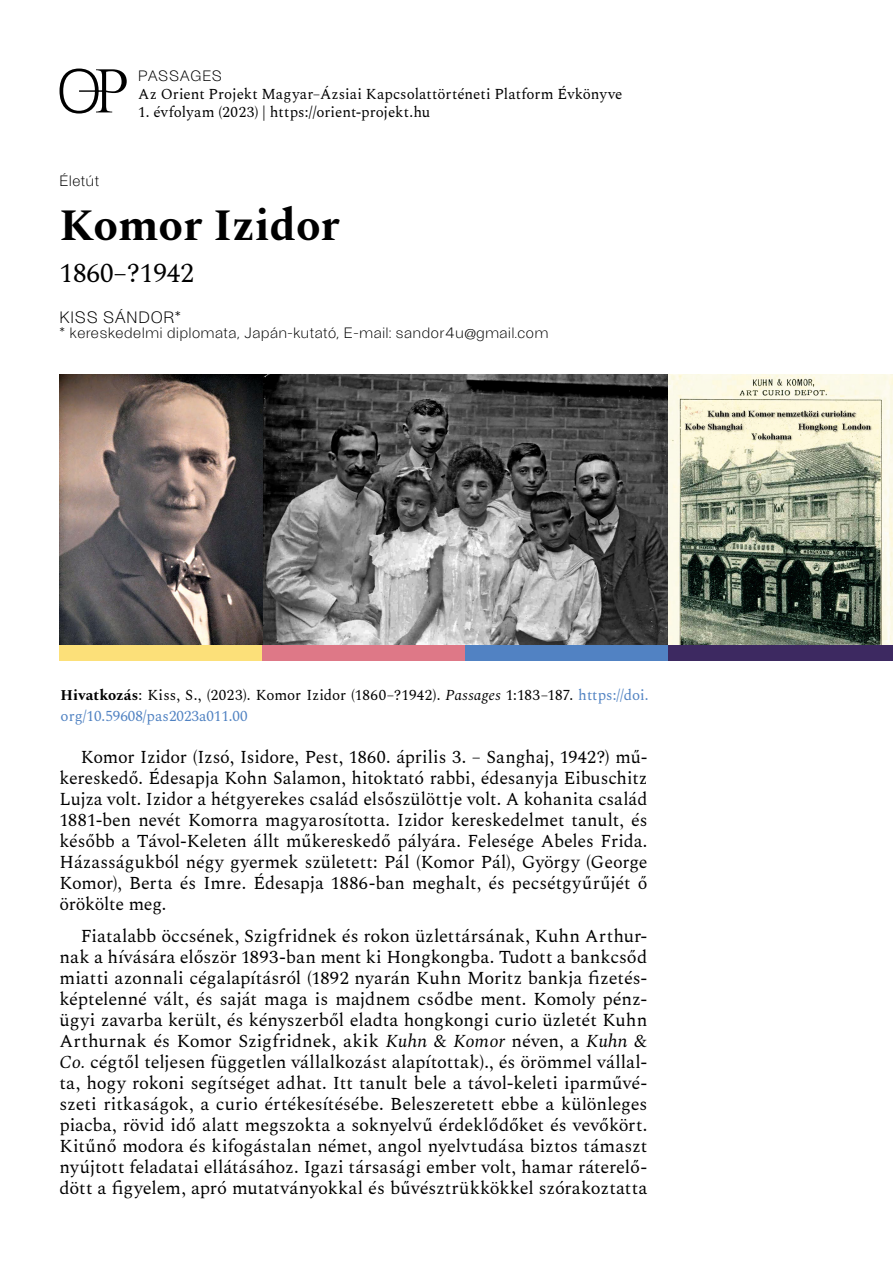
<style>
.page{position:relative;width:893px;height:1263px;background:#fff}
.page>*{position:absolute;margin:0;border:0;box-sizing:border-box;transform-origin:0 0}
.t1{font:700 45px "Spectral";color:#000}
.t2{font:27px "Spectral";color:#000}
.t3{font:18px/21px "Spectral Regular 2";letter-spacing:-.005em;color:#000;text-align:justify}
.t4{font:18px/31.5px "Spectral";letter-spacing:-.005em;color:#000}
.t5{font:16.5px "Ambiant Light 7";letter-spacing:.045em;color:#000}
.t6{font:15px/21px "Spectral";color:#000}
.t7{font:15px "Ambiant Light 7";letter-spacing:.05em;color:#000}
.t8{font:15px "Ambiant Light 8";letter-spacing:.035em;color:#000}
.s1{font-weight:700}
.s2{font-style:italic}
.s3{font-family:"Spectral Regular 2"}
.s4{color:#5082c2}
.s5{font-family:"Spectral";font-style:italic}
</style>
<div class="page">
<svg style="left:60px;top:69px;width:67px;height:45px"></svg>
<div style="left:60px;top:644px;width:203px;height:17px;background:#fce079"></div>
<div style="left:263px;top:644px;width:203px;height:17px;background:#de7887"></div>
<div style="left:466px;top:644px;width:203px;height:17px;background:#5182c3"></div>
<div style="left:669px;top:644px;width:224px;height:17px;background:#3d2961"></div>
<img style="left:60px;top:375px;width:833px;height:270px">
<p class="t8" style="left:138px;top:68px;width:85px">PASSAGES</p>
<p class="t6" style="left:138px;top:82px;width:486px">Az Orient Projekt Magyar–Ázsiai Kapcsolattörténeti Platform Évkönyve</p>
<p class="t6" style="left:138px;top:100px;width:294px">1. évfolyam (2023) | https://orient-projekt.hu</p>
<p class="t7" style="left:60px;top:173px;width:41px">Életút</p>
<h1 class="t1" style="left:60px;top:193px;width:282px">Komor Izidor</h1>
<h2 class="t2" style="left:60px;top:254px;width:136px">1860–?1942</h2>
<p class="t5" style="left:60px;top:309px;width:123px">KISS SÁNDOR*</p>
<p class="t7" style="left:60px;top:325px;width:490px">* kereskedelmi diplomata, Japán-kutató, E-mail: sandor4u@gmail.com</p>
<p class="t6" style="left:61px;top:683px;width:589px"><span class="s1">Hivatkozás</span>: Kiss, S., (2023). Komor Izidor (1860–?1942). <span class="s2">Passages</span> <span class="s3">1:183–187.</span> <span class="s4">https://doi. org/10.59608/pas2023a011.00</span></p>
<p class="t3" style="left:60px;top:745px;width:589px;text-indent:21px">Komor Izidor (Izsó, Isidore, Pest, 1860. április 3. – Sanghaj, 1942?) mű&shy;kereskedő. Édesapja Kohn Salamon, hitoktató rabbi, édesanyja Eibuschitz Lujza volt. Izidor a hétgyerekes család elsőszülöttje volt. A kohanita család 1881-ben nevét Komorra magyarosította. Izidor kereskedelmet tanult, és később a Távol-Keleten állt műkereskedő pályára. Felesége Abeles Frida.</p>
<p class="t4" style="left:60px;top:845px;width:589px">Házasságukból négy gyermek született: Pál (Komor Pál), György (George</p>
<p class="t3" style="left:60px;top:871px;width:589px">Komor), Berta és Imre. Édesapja 1886-ban meghalt, és pecsétgyűrűjét ő</p>
<p class="t4" style="left:81px;top:887px;width:568px;text-indent:-21px">örökölte meg.<br>Fiatalabb öccsének, Szigfridnek és rokon üzlettársának, Kuhn Arthur-</p>
<p class="t3" style="left:60px;top:945px;width:589px">nak a hívására először 1893-ban ment ki Hongkongba. Tudott a bankcsőd miatti azonnali cégalapításról (1892 nyarán Kuhn Moritz bankja fizetés&shy;képtelenné vált, és saját maga is majdnem csődbe ment. Komoly pénz&shy;ügyi zavarba került, és kényszerből eladta hongkongi curio üzletét Kuhn</p>
<p class="t4" style="left:60px;top:1024px;width:589px">Arthurnak és Komor Szigfridnek, akik <span class="s2">Kuhn &amp; Komor</span> néven, a <span class="s2">Kuhn &amp;</span></p>
<p class="t3" style="left:60px;top:1050px;width:589px"><span class="s5">Co .</span> cégtől teljesen független vállalkozást alapítottak)., és örömmel vállal&shy;ta, hogy rokoni segítséget adhat. Itt tanult bele a távol-keleti iparművé&shy;szeti ritkaságok, a curio értékesítésébe. Beleszeretett ebbe a különleges piacba, rövid idő alatt megszokta a soknyelvű érdeklődőket és vevőkört.<br>Kitűnő modora és kifogástalan német, angol nyelvtudása biztos támaszt nyújtott feladatai ellátásához. Igazi társasági ember volt, hamar ráterelő&shy;dött a figyelem, apró mutatványokkal és bűvésztrükkökkel szórakoztatta</p>
</div>
